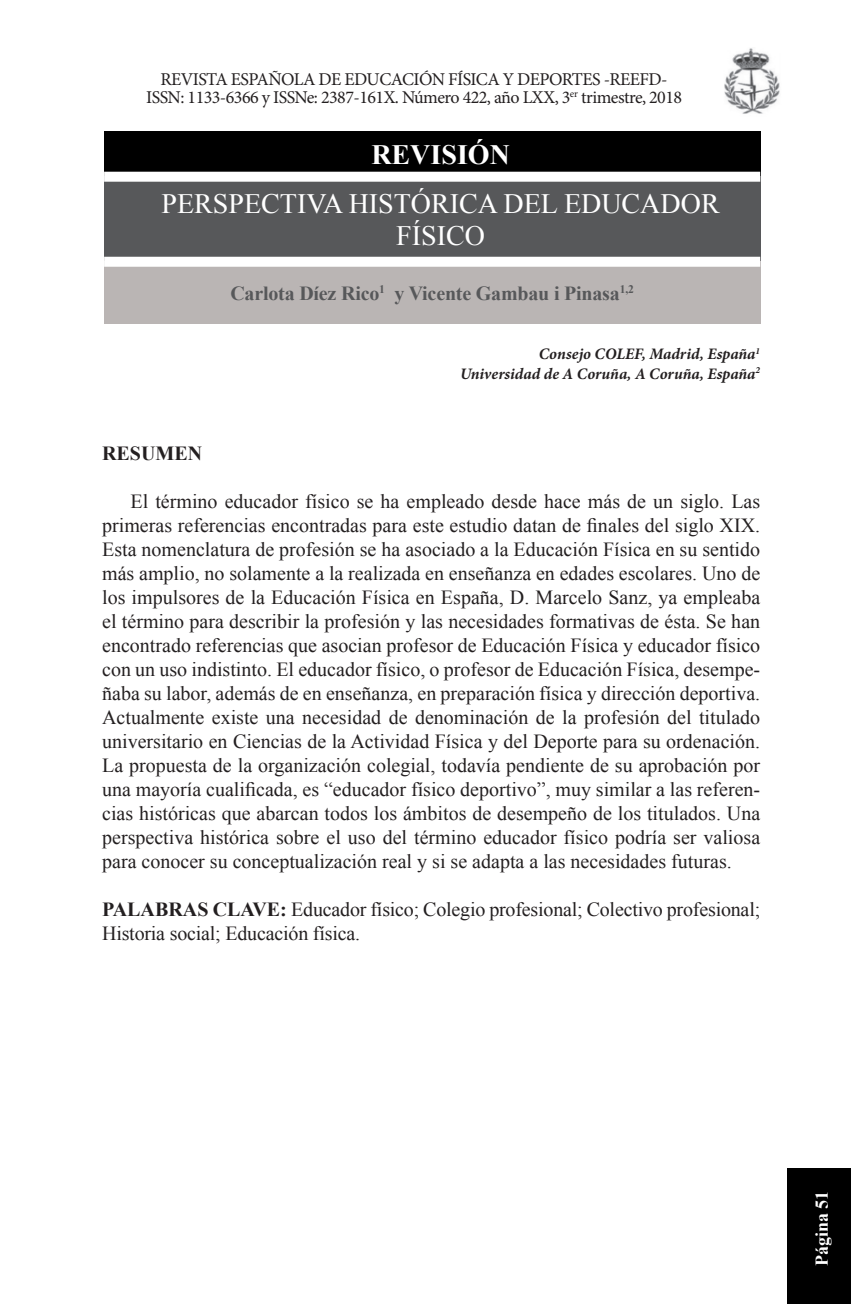
<style>
.page{position:relative;width:851px;height:1304px;background:#fff}
.page>*{position:absolute;margin:0;border:0;box-sizing:border-box;transform-origin:0 0}
.t1{font:28px "Times New Roman";color:#fff}
.t2{font:700 28px "Times New Roman";color:#fff}
.t3{font:20px/24px "Times New Roman";letter-spacing:-.01em;color:#231f20;text-align:justify}
.t4{font:700 20px "Times New Roman";letter-spacing:-.01em;color:#57585a}
.t5{font:700 20px "Times New Roman";color:#231f20}
.t6{font:18px/18px "Minion Pro";letter-spacing:-.03em;color:#231f20;text-align:center}
.t7{font:700 18px "Times New Roman";color:#fff}
.t8{font:italic 700 16px/19.2px "Minion Pro";color:#231f20;text-align:right}
.s1{font-weight:700}
</style>
<div class="page">
<div style="left:786px;top:1168px;width:64px;height:136px;background:#000"></div>
<img style="left:724px;top:48px;width:56px;height:66px">
<div style="left:104px;top:131px;width:656px;height:46px;background:#000"></div>
<div style="left:104px;top:177px;width:656px;height:85px;background:#57585a"></div>
<div style="left:104px;top:262px;width:656px;height:62px;background:#bab5b4"></div>
<div style="left:104px;top:172px;width:656px;height:10px;background:#fff"></div>
<div style="left:104px;top:257px;width:656px;height:10px;background:#fff"></div>
<p class="t6" style="left:146px;top:70px;width:537px">REVISTA ESPAÑOLA DE EDUCACIÓN FÍSICA Y DEPORTES -REEFD-<br>ISSN: 1133-6366 y ISSNe: 2387-161X. Número 422, año LXX, 3<sup>er</sup> trimestre, 2018</p>
<h1 class="t2" style="left:371px;top:135px;width:140px">REVISIÓN</h1>
<h1 class="t1" style="left:161px;top:185px;width:34px">Perspectiva</h1>
<h1 class="t1" style="left:348px;top:185px;width:18px">histórica</h1>
<h1 class="t1" style="left:503px;top:185px;width:19px">del</h1>
<h1 class="t1" style="left:564px;top:185px;width:21px">educador</h1>
<h1 class="t1" style="left:396px;top:217px;width:42px">físico</h1>
<p class="t4" style="left:230px;top:279px;width:405px">Carlota Díez Rico<sup>1</sup> y Vicente Gambau i Pinasa<sup>1,2</sup></p>
<p class="t8" style="left:460px;top:344px;width:301px">Consejo COLEF, Madrid, España<sup>1<br></sup>Universidad de A Coruña, A Coruña, España<sup>2</sup></p>
<p class="t5" style="left:102px;top:440px;width:102px">RESUMEN</p>
<p class="t3" style="left:102px;top:489px;width:659px;text-indent:28px">El término educador físico se ha empleado desde hace más de un siglo. Las primeras referencias encontradas para este estudio datan de finales del siglo XIX.<br>Esta nomenclatura de profesión se ha asociado a la Educación Física en su sentido más amplio, no solamente a la realizada en enseñanza en edades escolares. Uno de los impulsores de la Educación Física en España, D. Marcelo Sanz, ya empleaba el término para describir la profesión y las necesidades formativas de ésta. Se han encontrado referencias que asocian profesor de Educación Física y educador físico con un uso indistinto. El educador físico, o profesor de Educación Física, desempe&shy;ñaba su labor, además de en enseñanza, en preparación física y dirección deportiva.<br>Actualmente existe una necesidad de denominación de la profesión del titulado universitario en Ciencias de la Actividad Física y del Deporte para su ordenación.<br>La propuesta de la organización colegial, todavía pendiente de su aprobación por una mayoría cualificada, es “educador físico deportivo”, muy similar a las referen&shy;cias históricas que abarcan todos los ámbitos de desempeño de los titulados. Una perspectiva histórica sobre el uso del término educador físico podría ser valiosa para conocer su conceptualización real y si se adapta a las necesidades futuras.</p>
<p class="t3" style="left:102px;top:897px;width:659px"><span class="s1">PALABRAS CLAVE:</span> Educador físico; Colegio profesional; Colectivo profesional;<br>Historia social; Educación física.</p>
<p class="t7" style="left:809px;top:1266px;width:77px;rotate:-90deg">Página 51</p>
</div>
